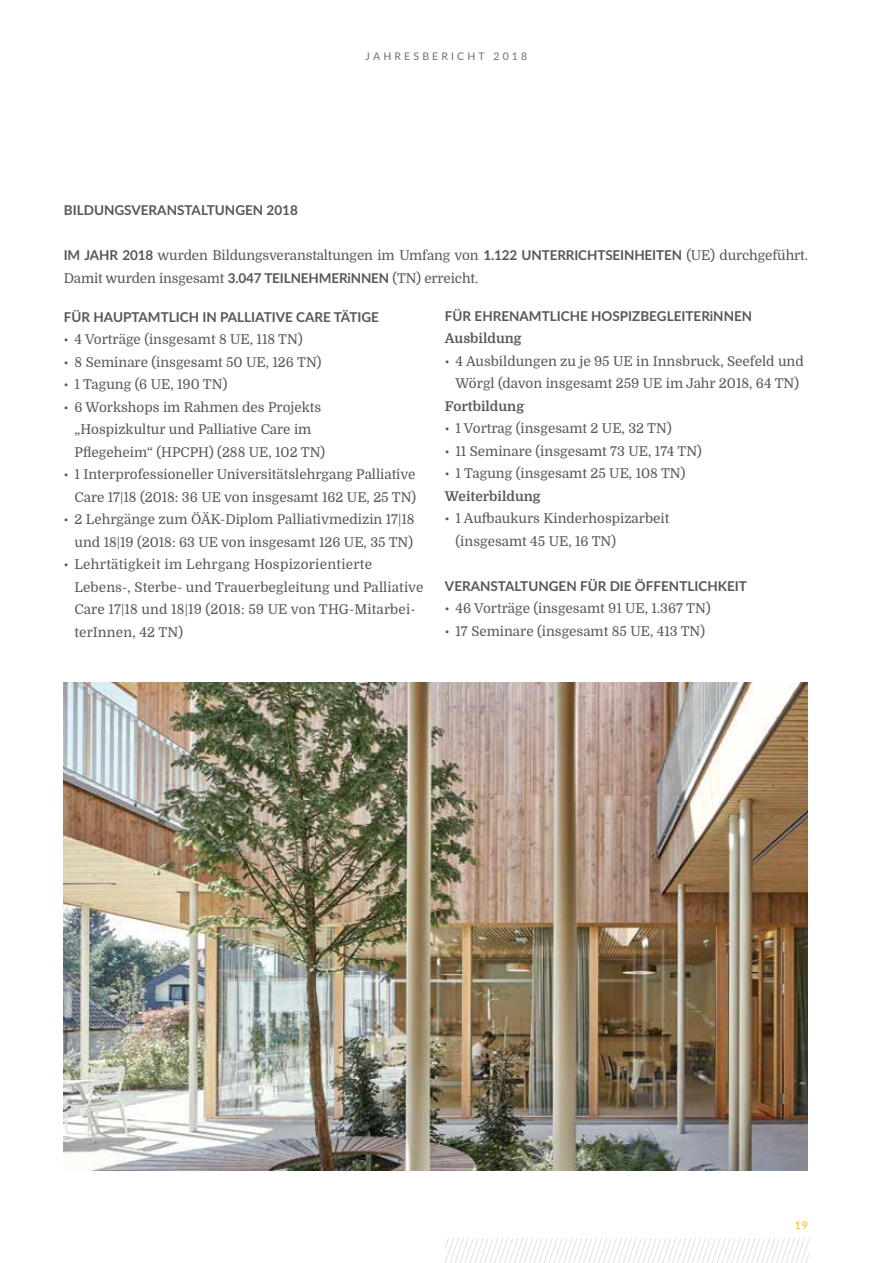
<style>
.page{position:relative;width:893px;height:1263px;background:#fff}
.page>*{position:absolute;margin:0;border:0;box-sizing:border-box;transform-origin:0 0}
.t1{font:13.5px/22.5px "Domine";color:#575756}
.t2{font:700 13.5px "Lato";color:#575756}
.t3{font:700 13.5px "Domine";color:#575756}
.t4{font:10.5px "Lato";letter-spacing:.3em;color:#706f6f}
.t5{font:10.5px "Lato";color:#fbba00}
.s1{font-family:"Lato";font-weight:700}
.s2{font-size:12px}
.s3{font-weight:700}
</style>
<div class="page">
<img style="left:64px;top:682px;width:744px;height:488px">
<svg style="left:445px;top:1238px;width:363px;height:25px"></svg>
<p class="t2" style="left:64px;top:200px;width:236px">BILDUNGSVERANSTALTUNGEN 2018</p>
<p class="t4" style="left:366px;top:49px;width:163px">JAHRESBERICHT 2018</p>
<p class="t1" style="left:64px;top:245px;width:746px"><span class="s1">IM JAHR 2018</span> wurden Bildungsveranstaltungen im Umfang von <span class="s1">1.122 UNTERRICHTSEINHEITEN</span> (UE) durchgeführt.<br>Damit wurden insgesamt <span class="s1">3.047 TEILNEHMERiNNEN</span> (TN) erreicht.</p>
<p class="t2" style="left:64px;top:307px;width:317px">FÜR HAUPTAMTLICH IN PALLIATIVE CARE TÄTIGE</p>
<p class="t1" style="left:64px;top:329px;width:240px"><span class="s2">•</span> 4 Vorträge (insgesamt 8 UE, 118 TN)</p>
<p class="t1" style="left:64px;top:351px;width:259px"><span class="s2">•</span> 8 Seminare (insgesamt 50 UE, 126 TN)</p>
<p class="t1" style="left:64px;top:374px;width:165px"><span class="s2">•</span> 1 Tagung (6 UE, 190 TN)</p>
<p class="t1" style="left:75px;top:396px;width:252px;text-indent:-11px"><span class="s2">•</span> 6 Workshops im Rahmen des Projekts „Hospizkultur und Palliative Care im<br>Pflegeheim“ (HPCPH) (288 UE, 102 TN)</p>
<p class="t1" style="left:64px;top:464px;width:354px;text-align:right"><span class="s2">•</span> 1 Interprofessioneller Universitätslehrgang Palliative<br>Care 17|18 (2018: 36 UE von insgesamt 162 UE, 25 TN)</p>
<p class="t1" style="left:64px;top:509px;width:352px;text-align:right"><span class="s2">•</span> 2 Lehrgänge zum ÖÄK-Diplom Palliativmedizin 17|18 und 18|19 (2018: 63 UE von insgesamt 126 UE, 35 TN)</p>
<p class="t1" style="left:75px;top:554px;width:350px;text-indent:-11px"><span class="s2">•</span> Lehrtätigkeit im Lehrgang Hospizorientierte Lebens-, Sterbe- und Trauerbegleitung und Palliative Care 17|18 und 18|19 (2018: 59 UE von THG-Mitarbei&shy;terInnen, 42 TN)</p>
<p class="t2" style="left:445px;top:306px;width:309px">FÜR EHRENAMTLICHE HOSPIZBEGLEITERiNNEN</p>
<p class="t3" style="left:445px;top:331px;width:78px">Ausbildung</p>
<p class="t1" style="left:445px;top:350px;width:360px;text-align:center"><span class="s2">•</span> 4 Ausbildungen zu je 95 UE in Innsbruck, Seefeld und<br>Wörgl (davon insgesamt 259 UE im Jahr 2018, 64 TN)</p>
<p class="t3" style="left:445px;top:398px;width:81px">Fortbildung</p>
<p class="t1" style="left:445px;top:417px;width:228px"><span class="s2">•</span> 1 Vortrag (insgesamt 2 UE, 32 TN)</p>
<p class="t1" style="left:445px;top:440px;width:258px"><span class="s2">•</span> 11 Seminare (insgesamt 73 UE, 174 TN)</p>
<p class="t1" style="left:445px;top:462px;width:242px"><span class="s2">•</span> 1 Tagung (insgesamt 25 UE, 108 TN)<br><span class="s3">Weiterbildung</span></p>
<p class="t1" style="left:456px;top:507px;width:215px;text-indent:-11px"><span class="s2">•</span> 1 Aufbaukurs Kinderhospizarbeit (insgesamt 45 UE, 16 TN)</p>
<p class="t2" style="left:445px;top:576px;width:303px">VERANSTALTUNGEN FÜR DIE ÖFFENTLICHKEIT</p>
<p class="t1" style="left:445px;top:597px;width:267px"><span class="s2">•</span> 46 Vorträge (insgesamt 91 UE, 1.367 TN)</p>
<p class="t1" style="left:445px;top:620px;width:262px"><span class="s2">•</span> 17 Seminare (insgesamt 85 UE, 413 TN)</p>
<p class="t5" style="left:795px;top:1217px;width:15px">19</p>
</div>
